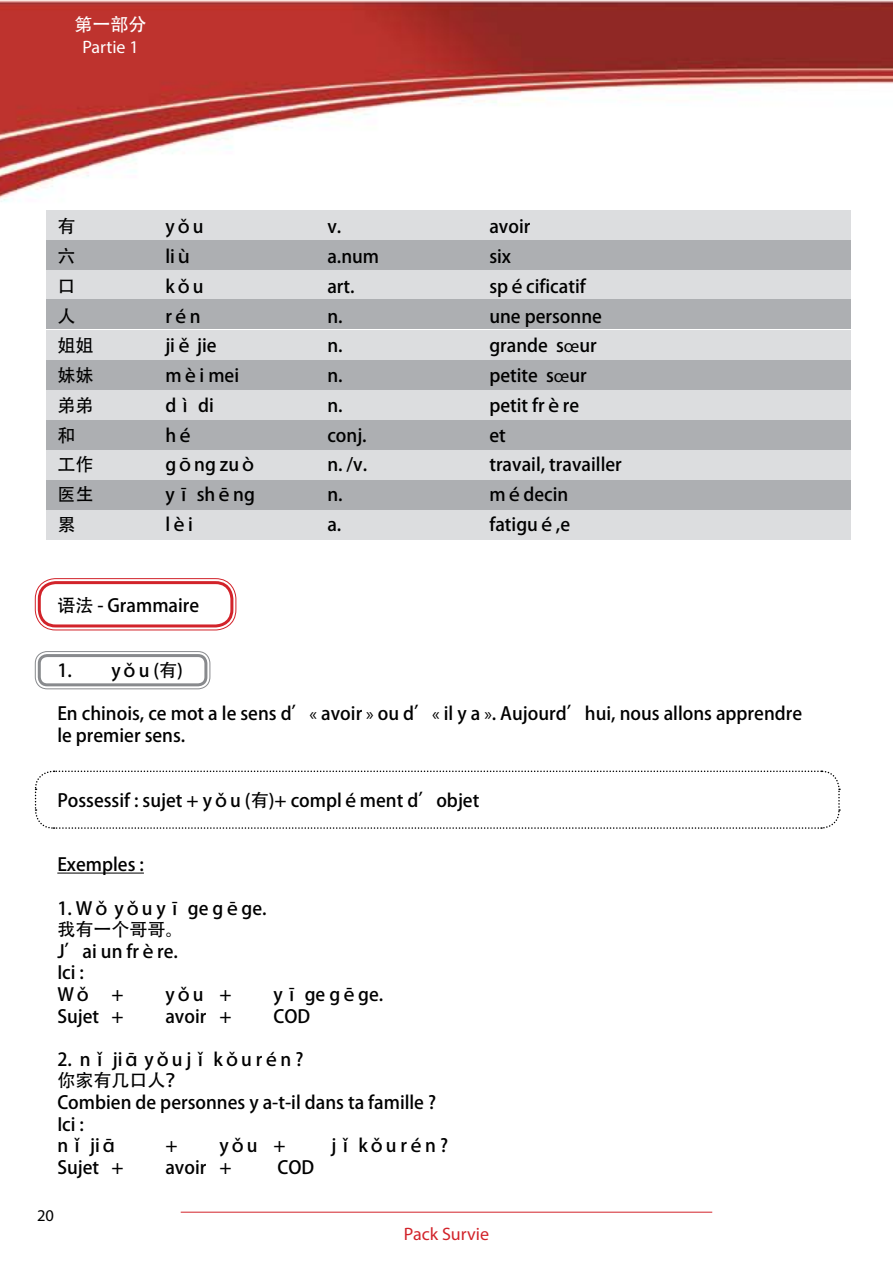
<style>
.page{position:relative;width:893px;height:1263px;background:#fff}
.page>*{position:absolute;margin:0;border:0;box-sizing:border-box;transform-origin:0 0}
.t1{font:18px/21.6px "Adobe Heiti Std";color:#000}
.t2{font:18px "Myriad Pro";color:#d2232a}
.t3{font:18px "Myriad Pro";color:#fff}
.t4{font:18px "Adobe Heiti Std";color:#fff}
.t5{font:16.5px "Myriad Pro";color:#000}
.s1{font-family:"Myriad Pro"}
</style>
<div class="page">
<img style="left:0;top:0;width:893px;height:202px">
<hr style="left:181px;top:1212px;width:531px;height:1px;background:#d2232a">
<div style="left:46px;top:270px;width:805px;height:29px;background:#dcdddf"></div>
<div style="left:46px;top:390px;width:805px;height:30px;background:#dcdddf"></div>
<div style="left:46px;top:510px;width:805px;height:30px;background:#dcdddf"></div>
<div style="left:46px;top:240px;width:805px;height:30px;background:#adafb2"></div>
<div style="left:46px;top:360px;width:805px;height:30px;background:#adafb2"></div>
<div style="left:46px;top:480px;width:805px;height:30px;background:#adafb2"></div>
<div style="left:46px;top:299px;width:805px;height:30px;background:#adafb2"></div>
<div style="left:46px;top:420px;width:805px;height:29px;background:#adafb2"></div>
<div style="left:46px;top:210px;width:805px;height:30px;background:#dcdddf"></div>
<div style="left:46px;top:330px;width:805px;height:30px;background:#dcdddf"></div>
<div style="left:46px;top:450px;width:805px;height:30px;background:#dcdddf"></div>
<div style="left:35px;top:578px;width:201px;height:52px;border:1px solid #d2232a;border-radius:20px"></div>
<div style="left:38px;top:581px;width:195px;height:46px;border:3px solid #d2232a;border-radius:17px"></div>
<div style="left:35px;top:651px;width:175px;height:38px;border:1px solid #888a8d;border-radius:12px"></div>
<div style="left:38px;top:654px;width:169px;height:32px;border:3px solid #888a8d;border-radius:8px"></div>
<svg style="left:34px;top:770px;width:806px;height:59px"></svg>
<hr style="left:57px;top:873px;width:87px;height:1px;background:#000">
<p class="t4" style="left:75px;top:14px;width:73px">第一部分</p>
<p class="t3" style="left:82px;top:36px;width:58px">Partie 1</p>
<p class="t1" style="left:57px;top:216px;width:19px">有</p>
<p class="t1" style="left:165px;top:216px;width:40px">yǒu</p>
<p class="t1" style="left:327px;top:216px;width:15px">v.</p>
<p class="t1" style="left:489px;top:216px;width:43px">avoir</p>
<p class="t1" style="left:57px;top:246px;width:19px">六</p>
<p class="t1" style="left:165px;top:246px;width:29px">liù</p>
<p class="t1" style="left:327px;top:246px;width:53px">a.num</p>
<p class="t1" style="left:489px;top:246px;width:23px">six</p>
<p class="t1" style="left:57px;top:276px;width:19px">口</p>
<p class="t1" style="left:165px;top:276px;width:40px">kǒu</p>
<p class="t1" style="left:327px;top:276px;width:29px">art.</p>
<p class="t1" style="left:489px;top:276px;width:98px">spécificatif</p>
<p class="t1" style="left:57px;top:306px;width:19px">人</p>
<p class="t1" style="left:165px;top:306px;width:37px">rén</p>
<p class="t1" style="left:327px;top:306px;width:17px">n.</p>
<p class="t1" style="left:489px;top:306px;width:114px">une personne</p>
<p class="t1" style="left:57px;top:335px;width:37px">姐姐</p>
<p class="t1" style="left:165px;top:335px;width:53px">jiě jie</p>
<p class="t1" style="left:327px;top:335px;width:17px">n.</p>
<p class="t1" style="left:489px;top:335px;width:109px">grande s<span class="s1">œ</span>ur</p>
<p class="t1" style="left:57px;top:365px;width:37px">妹妹</p>
<p class="t1" style="left:165px;top:365px;width:75px">mèi mei</p>
<p class="t1" style="left:327px;top:365px;width:17px">n.</p>
<p class="t1" style="left:489px;top:365px;width:99px">petite s<span class="s1">œ</span>ur</p>
<p class="t1" style="left:57px;top:395px;width:37px">弟弟</p>
<p class="t1" style="left:165px;top:395px;width:50px">dì di</p>
<p class="t1" style="left:327px;top:395px;width:17px">n.</p>
<p class="t1" style="left:489px;top:395px;width:91px">petit frère</p>
<p class="t1" style="left:57px;top:425px;width:19px">和</p>
<p class="t1" style="left:165px;top:425px;width:30px">hé</p>
<p class="t1" style="left:327px;top:425px;width:41px">conj.</p>
<p class="t1" style="left:489px;top:425px;width:18px">et</p>
<p class="t1" style="left:57px;top:454px;width:37px">工作</p>
<p class="t1" style="left:165px;top:454px;width:93px">gōng zuò</p>
<p class="t1" style="left:327px;top:454px;width:41px">n. /v.</p>
<p class="t1" style="left:489px;top:454px;width:134px">travail, travailler</p>
<p class="t1" style="left:57px;top:484px;width:37px">医生</p>
<p class="t1" style="left:165px;top:484px;width:91px">yī shēng</p>
<p class="t1" style="left:327px;top:484px;width:17px">n.</p>
<p class="t1" style="left:489px;top:484px;width:81px">médecin</p>
<p class="t1" style="left:57px;top:514px;width:19px">累</p>
<p class="t1" style="left:165px;top:514px;width:29px">lèi</p>
<p class="t1" style="left:327px;top:514px;width:15px">a.</p>
<p class="t1" style="left:489px;top:514px;width:82px">fatigué,e</p>
<p class="t1" style="left:57px;top:595px;width:143px">语法 - Grammaire</p>
<p class="t1" style="left:57px;top:660px;width:127px">1. yǒu (有)</p>
<p class="t1" style="left:57px;top:703px;width:746px">En chinois, ce mot a le sens d’<span class="s1">«</span> avoir <span class="s1">»</span> ou d’<span class="s1">«</span> il y a <span class="s1">»</span>. Aujourd’hui, nous allons apprendre le premier sens.</p>
<p class="t1" style="left:57px;top:789px;width:424px">Possessif : sujet + yǒu (有)+ complément d’objet</p>
<p class="t1" style="left:57px;top:854px;width:88px">Exemples :</p>
<p class="t1" style="left:57px;top:897px;width:211px">1. Wǒ yǒu yī ge gēge.我有一个哥哥。<br>J’ai un frère.<br>Ici :<br>Wǒ +</p>
<p class="t1" style="left:165px;top:984px;width:68px">yǒu +</p>
<p class="t1" style="left:273px;top:984px;width:111px">yī ge gēge.</p>
<p class="t1" style="left:57px;top:1005px;width:68px">Sujet +</p>
<p class="t1" style="left:165px;top:1005px;width:68px">avoir +</p>
<p class="t1" style="left:273px;top:1005px;width:38px">COD</p>
<p class="t1" style="left:57px;top:1049px;width:380px">2. nǐ jiā yǒu jǐ kǒu rén ?<br>你家有几口人？<br>Combien de personnes y a-t-il dans ta famille ?<br>Ici :<br>nǐ jiā</p>
<p class="t1" style="left:165px;top:1135px;width:14px">+</p>
<p class="t1" style="left:219px;top:1135px;width:68px">yǒu +</p>
<p class="t1" style="left:331px;top:1135px;width:118px">jǐ kǒu rén ?</p>
<p class="t1" style="left:57px;top:1157px;width:68px">Sujet +</p>
<p class="t1" style="left:165px;top:1157px;width:68px">avoir +</p>
<p class="t1" style="left:277px;top:1157px;width:38px">COD</p>
<p class="t5" style="left:37px;top:1206px;width:18px">20</p>
<p class="t2" style="left:404px;top:1223px;width:87px">Pack Survie</p>
</div>
